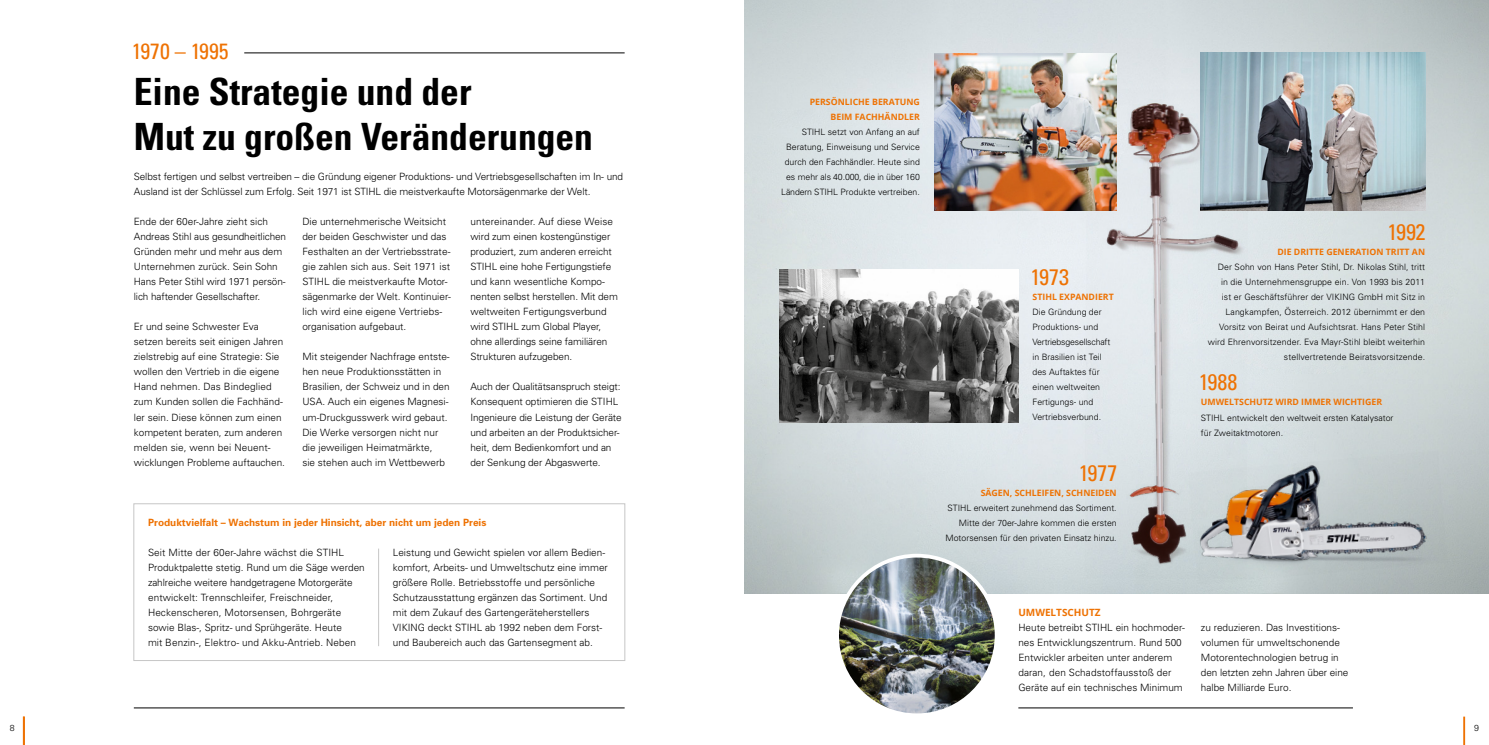
<style>
.page{position:relative;width:1489px;height:745px;background:#fff}
.page>*{position:absolute;margin:0;border:0;box-sizing:border-box;transform-origin:0 0}
.t1{font:700 condensed 37.5px/45px "Univers";color:#000}
.t2{font:condensed 22.5px "Univers";color:#ee7203}
.t3{font:condensed 22.12px "Univers";color:#ee7203}
.t4{font:300 10px/15px "Univers";color:#000}
.t5{font:700 10px "Univers";color:#ee7203}
.t6{font:700 10px "Open Sans";color:#ee7203}
.t7{font:300 8.75px/15px "Univers";color:#000;text-align:right}
.t8{font:700 8.75px/15px "Open Sans";color:#ee7203;text-align:right}
</style>
<div class="page">
<hr style="left:1462px;top:716px;width:2px;height:28px;background:#ee7203">
<hr style="left:23px;top:716px;width:2px;height:28px;background:#ee7203">
<img style="left:744px;top:0;width:744px;height:592px">
<img style="left:1200px;top:53px;width:224px;height:157px">
<img style="left:1084px;top:89px;width:164px;height:489px">
<img style="left:934px;top:53px;width:182px;height:157px">
<div style="left:133px;top:503px;width:492px;height:157px;border:1px solid #c6c6c6"></div>
<img style="left:780px;top:269px;width:238px;height:153px">
<img style="left:837px;top:555px;width:159px;height:159px;border-radius:80px">
<div style="left:835px;top:553px;width:163px;height:163px;border:4px solid #fff;border-radius:50%"></div>
<hr style="left:1018px;top:707px;width:334px;height:1px;background:#000">
<hr style="left:134px;top:707px;width:490px;height:1px;background:#000">
<hr style="left:378px;top:548px;width:1px;height:97px;background:#c6c6c6">
<hr style="left:244px;top:53px;width:380px;height:1px;background:#000">
<img style="left:1187px;top:450px;width:260px;height:133px">
<h3 class="t3" style="left:132px;top:37px;width:98px">1970 – 1995</h3>
<h1 class="t1" style="left:134px;top:69px;width:461px">Eine Strategie und der<br>Mut zu großen Veränderungen</h1>
<p class="t4" style="left:134px;top:169px;width:491px">Selbst fertigen und selbst vertreiben – die Gründung eigener Produktions- und Vertriebsgesellschaften im In- und<br>Ausland ist der Schlüssel zum Erfolg. Seit 1971 ist STIHL die meistverkaufte Motorsägenmarke der Welt.</p>
<p class="t4" style="left:302px;top:214px;width:150px">Die unternehmerische Weitsicht der beiden Geschwister und das<br>Festhalten an der Vertriebsstrate&shy;gie zahlen sich aus. Seit 1971 ist<br>STIHL die meistverkaufte Motor&shy;sägenmarke der Welt. Kontinuier&shy;lich wird eine eigene Vertriebs&shy;organisation aufgebaut.</p>
<p class="t4" style="left:302px;top:349px;width:149px">Mit steigender Nachfrage entste&shy;hen neue Produktionsstätten in<br>Brasilien, der Schweiz und in den<br>USA. Auch ein eigenes Magnesi&shy;um-Druckgusswerk wird gebaut.<br>Die Werke versorgen nicht nur die jeweiligen Heimatmärkte,<br>sie stehen auch im Wettbewerb</p>
<p class="t4" style="left:470px;top:214px;width:149px">untereinander. Auf diese Weise wird zum einen kostengünstiger produziert, zum anderen erreicht<br>STIHL eine hohe Fertigungstiefe und kann wesentliche Kompo&shy;nenten selbst herstellen. Mit dem weltweiten Fertigungsverbund wird STIHL zum Global Player, ohne allerdings seine familiären<br>Strukturen aufzugeben.</p>
<p class="t4" style="left:470px;top:379px;width:153px">Auch der Qualitätsanspruch steigt:<br>Konsequent optimieren die STIHL Ingenieure die Leistung der Geräte und arbeiten an der Produktsicher&shy;heit, dem Bedienkomfort und an der Senkung der Abgaswerte.</p>
<p class="t4" style="left:134px;top:214px;width:154px">Ende der 60er-Jahre zieht sich<br>Andreas Stihl aus gesundheitlichen<br>Gründen mehr und mehr aus dem<br>Unternehmen zurück. Sein Sohn<br>Hans Peter Stihl wird 1971 persön&shy;lich haftender Gesellschafter.</p>
<p class="t4" style="left:134px;top:319px;width:153px">Er und seine Schwester Eva setzen bereits seit einigen Jahren zielstrebig auf eine Strategie: Sie wollen den Vertrieb in die eigene<br>Hand nehmen. Das Bindeglied zum Kunden sollen die Fachhänd&shy;ler sein. Diese können zum einen kompetent beraten, zum anderen melden sie, wenn bei Neuent&shy;wicklungen Probleme auftauchen.</p>
<p class="t5" style="left:148px;top:515px;width:340px">Produktvielfalt – Wachstum in jeder Hinsicht, aber nicht um jeden Preis</p>
<p class="t4" style="left:148px;top:544px;width:218px">Seit Mitte der 60er-Jahre wächst die STIHL Produktpalette stetig. Rund um die Säge werden zahlreiche weitere handgetragene Motorgeräte entwickelt: Trennschleifer, Freischneider, Heckenscheren, Motorsensen, Bohrgeräte sowie Blas-, Spritz- und Sprühgeräte. Heute<br>mit Benzin-, Elektro- und Akku-Antrieb. Neben</p>
<p class="t4" style="left:393px;top:544px;width:217px">Leistung und Gewicht spielen vor allem Bedien&shy;komfort, Arbeits- und Umweltschutz eine immer größere Rolle. Betriebsstoffe und persönliche Schutzausstattung ergänzen das Sortiment. Und mit dem Zukauf des Gartengeräteherstellers VIKING deckt STIHL ab 1992 neben dem Forst&shy;und Baubereich auch das Gartensegment ab.</p>
<p class="t8" style="left:809px;top:94px;width:112px">PERSÖNLICHE BERATUNG<br>BEIM FACHHÄNDLER</p>
<p class="t7" style="left:781px;top:124px;width:140px">STIHL setzt von Anfang an auf Beratung, Einweisung und Service durch den Fachhändler. Heute sind es mehr als 40.000, die in über 160<br>Ländern STIHL Produkte vertreiben.</p>
<h2 class="t2" style="left:1030px;top:263px;width:40px">1973</h2>
<p class="t8" style="left:1032px;top:289px;width:83px">STIHL EXPANDIERT</p>
<p class="t7" style="left:1032px;top:304px;width:79px;text-align:left">Die Gründung der<br>Produktions- und<br>Vertriebsgesellschaft in Brasilien ist Teil des Auftaktes für einen weltweiten<br>Fertigungs- und<br>Vertriebsverbund.</p>
<h2 class="t2" style="left:1078px;top:458px;width:40px">1977</h2>
<p class="t8" style="left:980px;top:484px;width:137px">SÄGEN, SCHLEIFEN, SCHNEIDEN</p>
<p class="t7" style="left:945px;top:499px;width:173px">STIHL erweitert zunehmend das Sortiment.<br>Mitte der 70er-Jahre kommen die ersten<br>Motorsensen für den privaten Einsatz hinzu.</p>
<h2 class="t2" style="left:1387px;top:218px;width:40px">1992</h2>
<p class="t8" style="left:1277px;top:244px;width:149px">DIE DRITTE GENERATION TRITT AN</p>
<p class="t7" style="left:1207px;top:259px;width:219px">Der Sohn von Hans Peter Stihl, Dr. Nikolas Stihl, tritt<br>in die Unternehmensgruppe ein. Von 1993 bis 2011<br>ist er Geschäftsführer der VIKING GmbH mit Sitz in Langkampfen, Österreich. 2012 übernimmt er den Vorsitz von Beirat und Aufsichtsrat. Hans Peter Stihl wird Ehrenvorsitzender. Eva Mayr-Stihl bleibt weiterhin stellvertretende Beiratsvorsitzende.</p>
<h2 class="t2" style="left:1198px;top:368px;width:40px">1988</h2>
<p class="t8" style="left:1200px;top:394px;width:183px">UMWELTSCHUTZ WIRD IMMER WICHTIGER</p>
<p class="t7" style="left:1200px;top:409px;width:194px;text-align:left">STIHL entwickelt den weltweit ersten Katalysator für Zweitaktmotoren.</p>
<p class="t6" style="left:1018px;top:604px;width:84px">UMWELTSCHUTZ</p>
<p class="t4" style="left:1018px;top:619px;width:168px">Heute betreibt STIHL ein hochmoder&shy;nes Entwicklungszentrum. Rund 500<br>Entwickler arbeiten unter anderem daran, den Schadstoffausstoß der Geräte auf ein technisches Minimum</p>
<p class="t4" style="left:1200px;top:619px;width:149px">zu reduzieren. Das Investitions&shy;volumen für umweltschonende<br>Motorentechnologien betrug in den letzten zehn Jahren über eine halbe Milliarde Euro.</p>
<p class="t7" style="left:10px;top:719px;width:6px">8</p>
<p class="t7" style="left:1473px;top:719px;width:6px">9</p>
</div>
